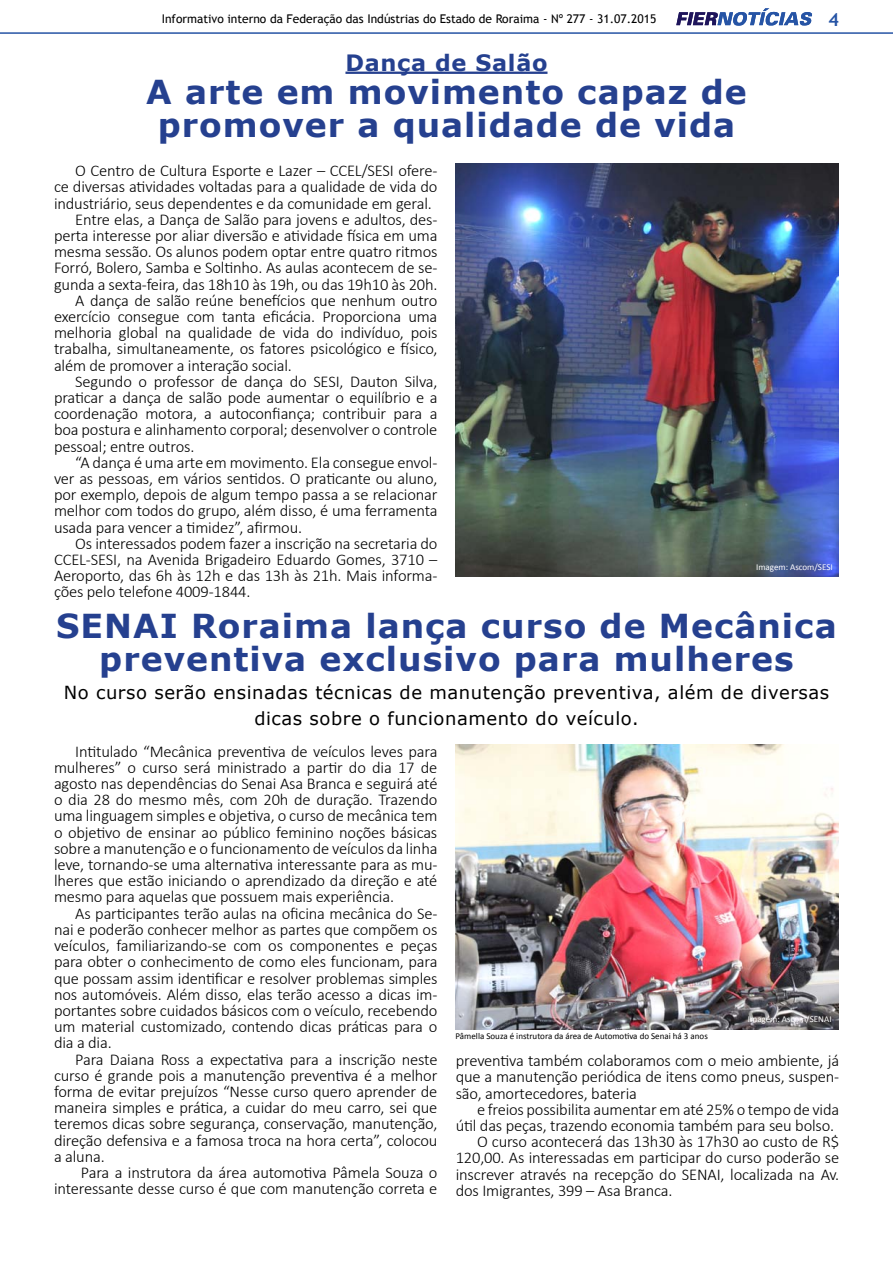
<style>
.page{position:relative;width:893px;height:1263px;background:#fff}
.page>*{position:absolute;margin:0;border:0;box-sizing:border-box;transform-origin:0 0}
.t1{font:700 33px/33px "Verdana";letter-spacing:.03em;color:#25408f;text-align:center}
.t2{font:700 22.5px "Verdana";letter-spacing:.03em;color:#25408f}
.t3{font:18px/25.5px "Verdana";letter-spacing:.03em;color:#000;text-align:center}
.t4{font:700 18px "Trebuchet MS";color:#2654a5}
.t5{font:300 16.5px/16.2px "Calibri";letter-spacing:-.01em;color:#000;text-align:justify}
.t6{font:12px "Trebuchet MS";color:#000}
.t7{font:9px "Calibri";color:#000}
.t8{font:9px "Calibri";color:#fff}
</style>
<div class="page">
<svg style="left:676px;top:8px;width:136px;height:18px"></svg>
<hr style="left:0;top:32px;width:893px;height:2px;background:#2654a5">
<img style="left:455px;top:744px;width:384px;height:285px">
<hr style="left:345px;top:72px;width:202px;height:2px;background:#25408f">
<img style="left:455px;top:164px;width:384px;height:412px">
<p class="t6" style="left:162px;top:11px;width:496px">Informativo interno da Federação das Indústrias do Estado de Roraima - Nº 277 - 31.07.2015</p>
<p class="t4" style="left:828px;top:8px;width:12px">4</p>
<h2 class="t2" style="left:345px;top:47px;width:204px">Dança de Salão</h2>
<h1 class="t1" style="left:146px;top:75px;width:602px">A arte em movimento capaz de promover a qualidade de vida</h1>
<p class="t5" style="left:75px;top:162px;width:364px">O Centro de Cultura Esporte e Lazer – CCEL/SESI ofere-</p>
<p class="t5" style="left:54px;top:179px;width:385px">ce diversas atividades voltadas para a qualidade de vida do</p>
<p class="t5" style="left:54px;top:195px;width:379px">industriário, seus dependentes e da comunidade em geral.</p>
<p class="t5" style="left:75px;top:211px;width:364px">Entre elas, a Dança de Salão para jovens e adultos, des-</p>
<p class="t5" style="left:54px;top:227px;width:385px">perta interesse por aliar diversão e atividade física em uma</p>
<p class="t5" style="left:54px;top:243px;width:385px">mesma sessão. Os alunos podem optar entre quatro ritmos</p>
<p class="t5" style="left:54px;top:260px;width:385px">Forró, Bolero, Samba e Soltinho. As aulas acontecem de se-</p>
<p class="t5" style="left:54px;top:276px;width:385px">gunda a sexta-feira, das 18h10 às 19h, ou das 19h10 às 20h.</p>
<p class="t5" style="left:75px;top:292px;width:364px">A dança de salão reúne benefícios que nenhum outro</p>
<p class="t5" style="left:54px;top:308px;width:385px">exercício consegue com tanta eficácia. Proporciona uma</p>
<p class="t5" style="left:54px;top:324px;width:385px">melhoria global na qualidade de vida do indivíduo, pois</p>
<p class="t5" style="left:54px;top:341px;width:385px">trabalha, simultaneamente, os fatores psicológico e físico,</p>
<p class="t5" style="left:54px;top:357px;width:239px">além de promover a interação social.</p>
<p class="t5" style="left:75px;top:373px;width:364px">Segundo o professor de dança do SESI, Dauton Silva,</p>
<p class="t5" style="left:54px;top:389px;width:385px">praticar a dança de salão pode aumentar o equilíbrio e a</p>
<p class="t5" style="left:54px;top:405px;width:385px">coordenação motora, a autoconfiança; contribuir para a</p>
<p class="t5" style="left:54px;top:422px;width:385px">boa postura e alinhamento corporal; desenvolver o controle</p>
<p class="t5" style="left:54px;top:438px;width:142px">pessoal; entre outros.</p>
<p class="t5" style="left:75px;top:454px;width:364px">“A dança é uma arte em movimento. Ela consegue envol-</p>
<p class="t5" style="left:54px;top:470px;width:385px">ver as pessoas, em vários sentidos. O praticante ou aluno,</p>
<p class="t5" style="left:54px;top:486px;width:385px">por exemplo, depois de algum tempo passa a se relacionar</p>
<p class="t5" style="left:54px;top:503px;width:385px">melhor com todos do grupo, além disso, é uma ferramenta</p>
<p class="t5" style="left:54px;top:519px;width:250px">usada para vencer a timidez”, afirmou.</p>
<p class="t5" style="left:75px;top:535px;width:364px">Os interessados podem fazer a inscrição na secretaria do</p>
<p class="t5" style="left:54px;top:551px;width:385px">CCEL-SESI, na Avenida Brigadeiro Eduardo Gomes, 3710 –</p>
<p class="t5" style="left:54px;top:567px;width:385px">Aeroporto, das 6h às 12h e das 13h às 21h. Mais informa-</p>
<p class="t5" style="left:54px;top:584px;width:198px">ções pelo telefone 4009-1844.</p>
<p class="t8" style="left:756px;top:562px;width:78px">Imagem: Ascom/SESI</p>
<h1 class="t1" style="left:56px;top:608px;width:782px">SENAI Roraima lança curso de Mecânica preventiva exclusivo para mulheres</h1>
<p class="t3" style="left:64px;top:680px;width:767px">No curso serão ensinadas técnicas de manutenção preventiva, além de diversas dicas sobre o funcionamento do veículo.</p>
<p class="t5" style="left:54px;top:743px;width:385px;text-indent:21px">Intitulado “Mecânica preventiva de veículos leves para mulheres” o curso será ministrado a partir do dia 17 de agosto nas dependências do Senai Asa Branca e seguirá até o dia 28 do mesmo mês, com 20h de duração. Trazendo uma linguagem simples e objetiva, o curso de mecânica tem o objetivo de ensinar ao público feminino noções básicas sobre a manutenção e o funcionamento de veículos da linha leve, tornando-se uma alternativa interessante para as mu&shy;lheres que estão iniciando o aprendizado da direção e até mesmo para aquelas que possuem mais experiência.</p>
<p class="t5" style="left:54px;top:905px;width:385px;text-indent:21px">As participantes terão aulas na oficina mecânica do Se&shy;nai e poderão conhecer melhor as partes que compõem os veículos, familiarizando-se com os componentes e peças para obter o conhecimento de como eles funcionam, para que possam assim identificar e resolver problemas simples nos automóveis. Além disso, elas terão acesso a dicas im&shy;portantes sobre cuidados básicos com o veículo, recebendo um material customizado, contendo dicas práticas para o dia a dia.</p>
<p class="t5" style="left:54px;top:1051px;width:385px;text-indent:21px">Para Daiana Ross a expectativa para a inscrição neste curso é grande pois a manutenção preventiva é a melhor forma de evitar prejuízos “Nesse curso quero aprender de maneira simples e prática, a cuidar do meu carro, sei que teremos dicas sobre segurança, conservação, manutenção, direção defensiva e a famosa troca na hora certa”, colocou a aluna.</p>
<p class="t5" style="left:54px;top:1164px;width:385px;text-align:right">Para a instrutora da área automotiva Pâmela Souza o interessante desse curso é que com manutenção correta e</p>
<p class="t7" style="left:455px;top:1030px;width:254px">Pâmella Souza é instrutora da área de Automotiva do Senai há 3 anos</p>
<p class="t8" style="left:748px;top:1014px;width:85px">Imagem: Ascom/SENAI</p>
<p class="t5" style="left:456px;top:1052px;width:385px">preventiva também colaboramos com o meio ambiente, já que a manutenção periódica de itens como pneus, suspen&shy;são, amortecedores, bateria</p>
<p class="t5" style="left:477px;top:1101px;width:364px">e freios possibilita aumentar em até 25% o tempo de vida</p>
<p class="t5" style="left:456px;top:1117px;width:380px">útil das peças, trazendo economia também para seu bolso.</p>
<p class="t5" style="left:477px;top:1133px;width:364px">O curso acontecerá das 13h30 às 17h30 ao custo de R$</p>
<p class="t5" style="left:456px;top:1149px;width:385px">120,00. As interessadas em participar do curso poderão se</p>
<p class="t5" style="left:456px;top:1166px;width:385px">inscrever através na recepção do SENAI, localizada na Av.</p>
<p class="t5" style="left:456px;top:1182px;width:218px">dos Imigrantes, 399 – Asa Branca.</p>
</div>
